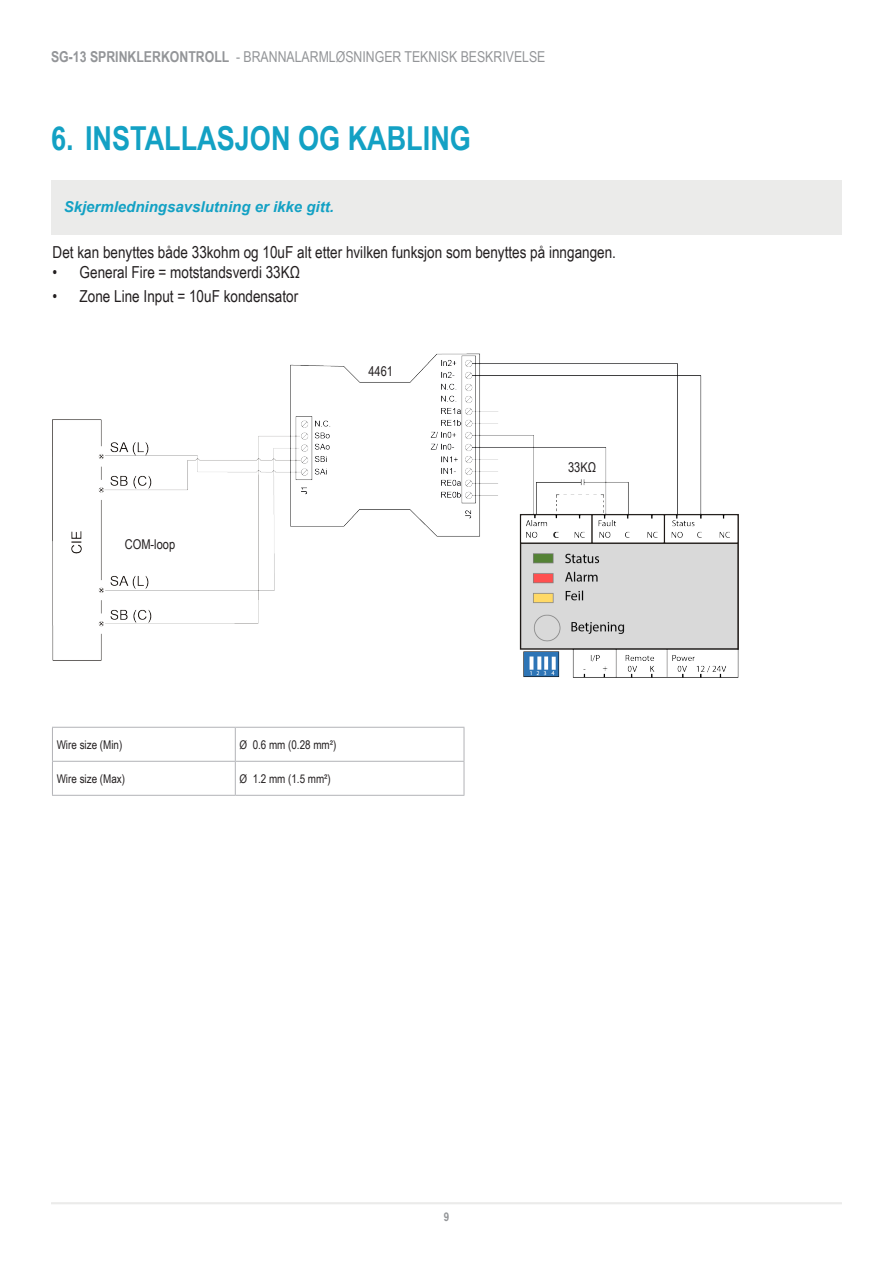
<style>
.page{position:relative;width:893px;height:1263px;background:#fff}
.page>*{position:absolute;margin:0;border:0;box-sizing:border-box;transform-origin:0 0}
.t1{font:700 33px "Arial Narrow";color:#13a1c4}
.Bullet_list__level_1{font:16.5px "Arial Narrow";color:#231f20}
.t2{font:15px "Arial Narrow";color:#939598}
.NOTE{font:italic 700 15px "Arial";color:#13a1c4}
.Picture_text{font:13.5px "Arial Narrow";color:#231f20}
.Table_text{font:12px "Arial Narrow";color:#231f20}
.t3{font:700 12px "Arial Narrow";color:#939598}
.s1{font-weight:700}
</style>
<div class="page">
<hr style="left:51px;top:1202px;width:791px;height:2px;background:#ebebea">
<img style="left:53px;top:353px;width:685px;height:324px">
<div style="left:51px;top:180px;width:790px;height:54px;background:#ebebea"></div>
<hr style="left:52px;top:727px;width:183px;height:1px;background:#b2b3b7">
<hr style="left:52px;top:728px;width:1px;height:33px;background:#b2b3b7">
<hr style="left:235px;top:727px;width:229px;height:1px;background:#b2b3b7">
<hr style="left:235px;top:728px;width:1px;height:33px;background:#b2b3b7">
<hr style="left:464px;top:728px;width:1px;height:33px;background:#b2b3b7">
<hr style="left:52px;top:761px;width:183px;height:1px;background:#b2b3b7">
<hr style="left:52px;top:762px;width:1px;height:33px;background:#b2b3b7">
<hr style="left:235px;top:761px;width:229px;height:1px;background:#b2b3b7">
<hr style="left:235px;top:762px;width:1px;height:33px;background:#b2b3b7">
<hr style="left:464px;top:762px;width:1px;height:33px;background:#b2b3b7">
<hr style="left:52px;top:795px;width:183px;height:1px;background:#b2b3b7">
<hr style="left:235px;top:795px;width:229px;height:1px;background:#b2b3b7">
<p class="t2" style="left:51px;top:46px;width:496px"><span class="s1">SG-13 SPRINKLERKONTROLL</span> - BRANNALARMLØSNINGER TEKNISK BESKRIVELSE</p>
<p class="t1" style="left:51px;top:113px;width:421px">6. INSTALLASJON OG KABLING</p>
<p class="NOTE" style="left:64px;top:197px;width:272px">Skjermledningsavslutning er ikke gitt.</p>
<p class="Bullet_list__level_1" style="left:53px;top:240px;width:565px">Det kan benyttes både 33kohm og 10uF alt etter hvilken funksjon som benyttes på inngangen.</p>
<p class="Bullet_list__level_1" style="left:53px;top:260px;width:249px">• General Fire = motstandsverdi 33KΩ</p>
<p class="Bullet_list__level_1" style="left:53px;top:284px;width:247px">• Zone Line Input = 10uF kondensator</p>
<p class="Picture_text" style="left:125px;top:534px;width:52px">COM-loop</p>
<p class="Picture_text" style="left:368px;top:361px;width:26px">4461</p>
<p class="Table_text" style="left:57px;top:736px;width:67px">Wire size (Min)</p>
<p class="Table_text" style="left:240px;top:736px;width:98px">Ø 0.6 mm (0.28 mm²)</p>
<p class="Table_text" style="left:57px;top:770px;width:70px">Wire size (Max)</p>
<p class="Table_text" style="left:240px;top:770px;width:93px">Ø 1.2 mm (1.5 mm²)</p>
<p class="Picture_text" style="left:568px;top:457px;width:30px">33KΩ</p>
<p class="t3" style="left:444px;top:1207px;width:7px">9</p>
</div>
